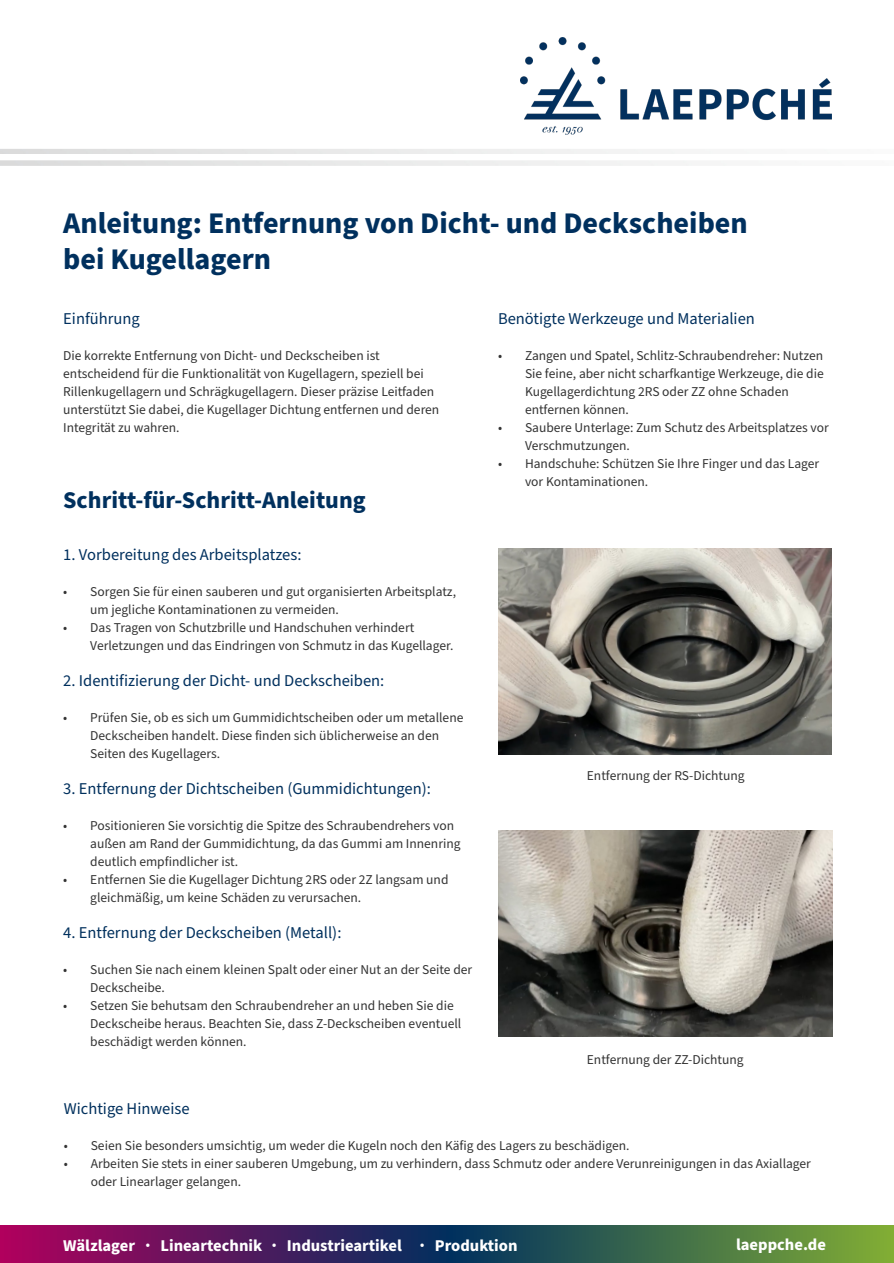
<style>
.page{position:relative;width:894px;height:1263px;background:#fff}
.page>*{position:absolute;margin:0;border:0;box-sizing:border-box;transform-origin:0 0}
.t1{font:700 30px/36px "Source Sans Pro";color:#00305e}
.t2{font:700 24px "Source Sans Pro";color:#00305e}
.t3{font:16.5px "Source Sans Pro";color:#00305e}
.t4{font:16.5px "Source Sans Pro";color:#00305d}
.t5{font:700 16.5px "Source Sans Pro";color:#fff}
.t6{font:13.5px/18px "Source Sans Pro";color:#333}
.s1{font-size:18px}
</style>
<div class="page">
<svg style="left:0;top:1226px;width:893px;height:37px;background:#4d4253"></svg>
<img style="left:520px;top:38px;width:311px;height:96px">
<img style="left:498px;top:548px;width:333px;height:206px">
<img style="left:498px;top:830px;width:333px;height:206px">
<h1 class="t1" style="left:63px;top:206px;width:685px">Anleitung: Entfernung von Dicht- und Deckscheiben bei Kugellagern</h1>
<p class="t3" style="left:63px;top:307px;width:78px">Einführung</p>
<p class="t6" style="left:63px;top:347px;width:377px">Die korrekte Entfernung von Dicht- und Deckscheiben ist entscheidend für die Funktionalität von Kugellagern, speziell bei Rillenkugellagern und Schrägkugellagern. Dieser präzise Leitfaden unterstützt Sie dabei, die Kugellager Dichtung entfernen und deren Integrität zu wahren.</p>
<h2 class="t2" style="left:63px;top:483px;width:304px">Schritt-für-Schritt-Anleitung</h2>
<p class="t3" style="left:63px;top:543px;width:240px">1. Vorbereitung des Arbeitsplatzes:</p>
<p class="t6" style="left:90px;top:583px;width:367px;text-indent:-27px">• Sorgen Sie für einen sauberen und gut organisierten Arbeitsplatz, um jegliche Kontaminationen zu vermeiden.</p>
<p class="t6" style="left:90px;top:619px;width:364px;text-indent:-27px">• Das Tragen von Schutzbrille und Handschuhen verhindert<br>Verletzungen und das Eindringen von Schmutz in das Kugellager.</p>
<p class="t3" style="left:63px;top:669px;width:322px">2. Identifizierung der Dicht- und Deckscheiben:</p>
<p class="t6" style="left:90px;top:709px;width:374px;text-indent:-27px">• Prüfen Sie, ob es sich um Gummidichtscheiben oder um metallene<br>Deckscheiben handelt. Diese finden sich üblicherweise an den<br>Seiten des Kugellagers.</p>
<p class="t4" style="left:63px;top:777px;width:369px">3. Entfernung der Dichtscheiben (Gummidichtungen):</p>
<p class="t6" style="left:90px;top:817px;width:371px;text-indent:-27px">• Positionieren Sie vorsichtig die Spitze des Schraubendrehers von außen am Rand der Gummidichtung, da das Gummi am Innenring deutlich empfindlicher ist.</p>
<p class="t6" style="left:90px;top:871px;width:359px;text-indent:-27px">• Entfernen Sie die Kugellager Dichtung 2RS oder 2Z langsam und gleichmäßig, um keine Schäden zu verursachen.</p>
<p class="t4" style="left:63px;top:921px;width:279px">4. Entfernung der Deckscheiben (Metall):</p>
<p class="t6" style="left:90px;top:961px;width:383px;text-indent:-27px">• Suchen Sie nach einem kleinen Spalt oder einer Nut an der Seite der<br>Deckscheibe.</p>
<p class="t6" style="left:90px;top:997px;width:372px;text-indent:-27px">• Setzen Sie behutsam den Schraubendreher an und heben Sie die<br>Deckscheibe heraus. Beachten Sie, dass Z-Deckscheiben eventuell beschädigt werden können.</p>
<p class="t3" style="left:498px;top:307px;width:258px">Benötigte Werkzeuge und Materialien</p>
<p class="t6" style="left:525px;top:347px;width:300px;text-indent:-27px">• Zangen und Spatel, Schlitz-Schraubendreher: Nutzen Sie feine, aber nicht scharfkantige Werkzeuge, die die Kugellagerdichtung 2RS oder ZZ ohne Schaden entfernen können.</p>
<p class="t6" style="left:525px;top:419px;width:305px;text-indent:-27px">• Saubere Unterlage: Zum Schutz des Arbeitsplatzes vor<br>Verschmutzungen.</p>
<p class="t6" style="left:525px;top:455px;width:295px;text-indent:-27px">• Handschuhe: Schützen Sie Ihre Finger und das Lager vor Kontaminationen.</p>
<p class="t6" style="left:586px;top:766px;width:159px">Entfernung der RS-Dichtung</p>
<p class="t6" style="left:586px;top:1051px;width:158px">Entfernung der ZZ-Dichtung</p>
<p class="t4" style="left:64px;top:1097px;width:127px">Wichtige Hinweise</p>
<p class="t6" style="left:64px;top:1137px;width:567px">• Seien Sie besonders umsichtig, um weder die Kugeln noch den Käfig des Lagers zu beschädigen.</p>
<p class="t6" style="left:91px;top:1155px;width:721px;text-indent:-27px">• Arbeiten Sie stets in einer sauberen Umgebung, um zu verhindern, dass Schmutz oder andere Verunreinigungen in das Axiallager oder Linearlager gelangen.</p>
<p class="t5" style="left:63px;top:1234px;width:455px">Wälzlager <span class="s1">·</span> Lineartechnik <span class="s1">·</span> Industrieartikel <span class="s1">·</span> Produktion</p>
<p class="t5" style="left:735px;top:1233px;width:91px">laeppche.de</p>
</div>
